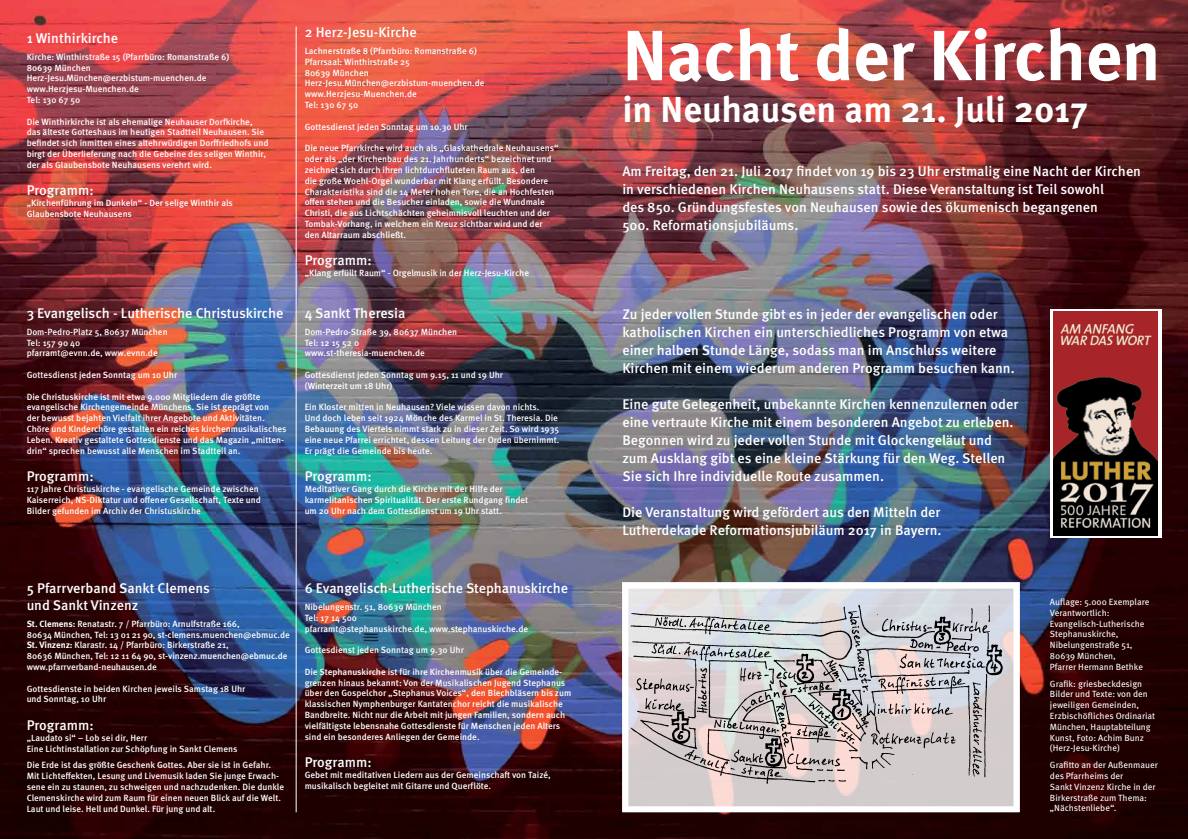
<style>
.page{position:relative;width:1188px;height:839px;background:#fff}
.page>*{position:absolute;margin:0;border:0;box-sizing:border-box;transform-origin:0 0}
.t1{font:700 71px "Meta OT";letter-spacing:-.01em;color:#fff}
.t2{font:700 36px "Meta OT";color:#fff}
.t3{font:500 14px/18px "Meta OT";color:#fff}
.t4{font:500 9px/10.8px "Meta OT";color:#fff}
.t5{font:9px/10.8px "Meta OT";color:#fff}
.s1{font-weight:700}
</style>
<div class="page">
<img style="left:0;top:0;width:1187px;height:839px">
<svg style="left:1049px;top:308px;width:112px;height:229px"></svg>
<img style="left:1053px;top:311px;width:104px;height:224px">
<svg style="left:629px;top:589px;width:383px;height:216px;background:#d7d4d6"></svg>
<div style="left:622px;top:582px;width:397px;height:230px;border:6px solid #fff"></div>
<img style="left:628px;top:605px;width:385px;height:183px">
<hr style="left:296px;top:27px;width:1px;height:785px;background:#fff">
<h3 class="t3" style="left:27px;top:29px;width:93px">1 Winthirkirche</h3>
<p class="t4" style="left:27px;top:51px;width:204px">Kirche: Winthirstraße 15 (Pfarrbüro: Romanstraße 6)<br>80639 München<br>Herz-Jesu.München@erzbistum-muenchen.de www.Herzjesu-Muenchen.de<br>Tel: 130 67 50</p>
<p class="t4" style="left:27px;top:116px;width:243px">Die Winthirkirche ist als ehemalige Neuhauser Dorfkirche, das älteste Gotteshaus im heutigen Stadtteil Neuhausen. Sie befindet sich inmitten eines altehrwürdigen Dorffriedhofs und birgt der Überlieferung nach die Gebeine des seligen Winthir, der als Glaubensbote Neuhausens verehrt wird.</p>
<h3 class="t3" style="left:27px;top:182px;width:68px">Programm:</h3>
<p class="t4" style="left:27px;top:198px;width:208px">„Kirchenführung im Dunkeln“ - Der selige Winthir als<br>Glaubensbote Neuhausens</p>
<h3 class="t3" style="left:27px;top:304px;width:258px">3 Evangelisch - Lutherische Christuskirche</h3>
<p class="t4" style="left:27px;top:326px;width:142px">Dom-Pedro-Platz 5, 80637 München<br>Tel: 157 90 40<br>pfarramt@evnn.de, www.evnn.de</p>
<p class="t4" style="left:27px;top:369px;width:152px">Gottesdienst jeden Sonntag um 10 Uhr</p>
<p class="t4" style="left:27px;top:391px;width:261px">Die Christuskirche ist mit etwa 9.000 Mitgliedern die größte evangelische Kirchengemeinde Münchens. Sie ist geprägt von<br>der bewusst bejahten Vielfalt ihrer Angebote und Aktivitäten.<br>Chöre und Kinderchöre gestalten ein reiches kirchenmusikalisches Leben. Kreativ gestaltete Gottesdienste und das Magazin „mitten&shy;drin“ sprechen bewusst alle Menschen im Stadtteil an.</p>
<h3 class="t3" style="left:27px;top:467px;width:68px">Programm:</h3>
<p class="t4" style="left:27px;top:483px;width:236px">117 Jahre Christuskirche - evangelische Gemeinde zwischen<br>Kaiserreich, NS-Diktatur und offener Gesellschaft, Texte und<br>Bilder gefunden im Archiv der Christuskirche</p>
<h3 class="t3" style="left:304px;top:24px;width:114px">2 Herz-Jesu-Kirche</h3>
<p class="t4" style="left:304px;top:46px;width:181px">Lachnerstraße 8 (Pfarrbüro: Romanstraße 6)<br>Pfarrsaal: Winthirstraße 25<br>80639 München<br>Herz-Jesu.München@erzbistum-muenchen.de www.Herzjesu-Muenchen.de<br>Tel: 130 67 50</p>
<p class="t4" style="left:304px;top:121px;width:164px">Gottesdienst jeden Sonntag um 10.30 Uhr</p>
<p class="t4" style="left:304px;top:143px;width:255px">Die neue Pfarrkirche wird auch als „Glaskathedrale Neuhausens“ oder als „der Kirchenbau des 21. Jahrhunderts“ bezeichnet und zeichnet sich durch ihren lichtdurchfluteten Raum aus, den<br>die große Woehl-Orgel wunderbar mit Klang erfüllt. Besondere Charakteristika sind die 14 Meter hohen Tore, die an Hochfesten offen stehen und die Besucher einladen, sowie die Wundmale Christi, die aus Lichtschächten geheimnisvoll leuchten und der Tombak-Vorhang, in welchem ein Kreuz sichtbar wird und der den Altarraum abschließt.</p>
<h3 class="t3" style="left:304px;top:252px;width:68px">Programm:</h3>
<p class="t4" style="left:304px;top:268px;width:226px">„Klang erfüllt Raum“ - Orgelmusik in der Herz-Jesu-Kirche</p>
<h3 class="t3" style="left:304px;top:304px;width:102px">4 Sankt Theresia</h3>
<p class="t4" style="left:304px;top:326px;width:154px">Dom-Pedro-Straße 39, 80637 München<br>Tel: 12 15 52 0 www.st-theresia-muenchen.de</p>
<p class="t4" style="left:304px;top:369px;width:200px">Gottesdienst jeden Sonntag um 9.15, 11 und 19 Uhr (Winterzeit um 18 Uhr)</p>
<p class="t4" style="left:304px;top:402px;width:256px">Ein Kloster mitten in Neuhausen? Viele wissen davon nichts.<br>Und doch leben seit 1924 Mönche des Karmel in St. Theresia. Die Bebauung des Viertels nimmt stark zu in dieser Zeit. So wird 1935 eine neue Pfarrei errichtet, dessen Leitung der Orden übernimmt.<br>Er prägt die Gemeinde bis heute.</p>
<h3 class="t3" style="left:304px;top:467px;width:68px">Programm:</h3>
<p class="t4" style="left:304px;top:483px;width:225px">Meditativer Gang durch die Kirche mit der Hilfe der karmelitanischen Spiritualität. Der erste Rundgang findet um 20 Uhr nach dem Gottesdienst um 19 Uhr statt.</p>
<h3 class="t3" style="left:27px;top:580px;width:185px;line-height:16.8px">5 Pfarrverband Sankt Clemens und Sankt Vinzenz</h3>
<p class="t4" style="left:27px;top:618px;width:264px"><span class="s1">St. Clemens:</span> Renatastr. 7 / Pfarrbüro: Arnulfstraße 166,<br>80634 München, Tel: 13 01 21 90, st-clemens.muenchen@ebmuc.de <span class="s1">St. Vinzenz:</span> Klarastr. 14 / Pfarrbüro: Birkerstraße 21,<br>80636 München, Tel: 12 11 64 90, st-vinzenz.muenchen@ebmuc.de www.pfarrverband-neuhausen.de</p>
<p class="t4" style="left:27px;top:683px;width:220px">Gottesdienste in beiden Kirchen jeweils Samstag 18 Uhr und Sonntag, 10 Uhr</p>
<h3 class="t3" style="left:27px;top:716px;width:68px">Programm:</h3>
<p class="t4" style="left:27px;top:732px;width:212px">„Laudato si“ – Lob sei dir, Herr<br>Eine Lichtinstallation zur Schöpfung in Sankt Clemens</p>
<p class="t4" style="left:27px;top:760px;width:259px">Die Erde ist das größte Geschenk Gottes. Aber sie ist in Gefahr.<br>Mit Lichteffekten, Lesung und Livemusik laden Sie junge Erwach&shy;sene ein zu staunen, zu schweigen und nachzudenken. Die dunkle Clemenskirche wird zum Raum für einen neuen Blick auf die Welt.<br>Laut und leise. Hell und Dunkel. Für jung und alt.</p>
<h3 class="t3" style="left:304px;top:579px;width:265px">6 Evangelisch-Lutherische Stephanuskirche</h3>
<p class="t4" style="left:304px;top:601px;width:225px">Nibelungenstr. 51, 80639 München<br>Tel: 17 14 500<br>pfarramt@stephanuskirche.de, www.stephanuskirche.de</p>
<p class="t4" style="left:304px;top:644px;width:161px">Gottesdienst jeden Sonntag um 9.30 Uhr</p>
<p class="t4" style="left:304px;top:666px;width:268px">Die Stephanuskirche ist für ihre Kirchenmusik über die Gemeinde&shy;grenzen hinaus bekannt: Von der Musikalischen Jugend Stephanus über den Gospelchor „Stephanus Voices“, den Blechbläsern bis zum klassischen Nymphenburger Kantatenchor reicht die musikalische Bandbreite. Nicht nur die Arbeit mit jungen Familien, sondern auch vielfältigste lebensnahe Gottesdienste für Menschen jeden Alters sind ein besonderes Anliegen der Gemeinde.</p>
<h3 class="t3" style="left:304px;top:753px;width:68px">Programm:</h3>
<p class="t4" style="left:304px;top:769px;width:248px">Gebet mit meditativen Liedern aus der Gemeinschaft von Taizé, musikalisch begleitet mit Gitarre und Querflöte.</p>
<h1 class="t1" style="left:622px;top:11px;width:540px">Nacht der Kirchen</h1>
<h2 class="t2" style="left:622px;top:87px;width:467px">in Neuhausen am 21. Juli 2017</h2>
<p class="t3" style="left:622px;top:163px;width:520px">Am Freitag, den 21. Juli 2017 findet von 19 bis 23 Uhr erstmalig eine Nacht der Kirchen in verschiedenen Kirchen Neuhausens statt. Diese Veranstaltung ist Teil sowohl<br>des 850. Gründungsfestes von Neuhausen sowie des ökumenisch begangenen<br>500. Reformationsjubiläums.</p>
<p class="t3" style="left:622px;top:305px;width:394px">Zu jeder vollen Stunde gibt es in jeder der evangelischen oder katholischen Kirchen ein unterschiedliches Programm von etwa einer halben Stunde Länge, sodass man im Anschluss weitere Kirchen mit einem wiederum anderen Programm besuchen kann.</p>
<p class="t3" style="left:622px;top:395px;width:397px">Eine gute Gelegenheit, unbekannte Kirchen kennenzulernen oder eine vertraute Kirche mit einem besonderen Angebot zu erleben.<br>Begonnen wird zu jeder vollen Stunde mit Glockengeläut und zum Ausklang gibt es eine kleine Stärkung für den Weg. Stellen Sie sich Ihre individuelle Route zusammen.</p>
<h3 class="t3" style="left:622px;top:503px;width:320px">Die Veranstaltung wird gefördert aus den Mitteln der<br>Lutherdekade Reformationsjubiläum 2017 in Bayern.</h3>
<p class="t5" style="left:1049px;top:596px;width:101px">Auflage: 5.000 Exemplare<br>Verantwortlich:<br>Evangelisch-Lutherische<br>Stephanuskirche,<br>Nibelungenstraße 51,<br>80639 München,<br>Pfarrer Hermann Bethke</p>
<p class="t5" style="left:1049px;top:678px;width:107px">Grafik: griesbeckdesign<br>Bilder und Texte: von den jeweiligen Gemeinden,<br>Erzbischöfliches Ordinariat<br>München, Hauptabteilung<br>Kunst, Foto: Achim Bunz (Herz-Jesu-Kirche)</p>
<p class="t5" style="left:1049px;top:759px;width:109px">Grafitto an der Außenmauer des Pfarrheims der<br>Sankt Vinzenz Kirche in der<br>Birkerstraße zum Thema: „Nächstenliebe“.</p>
</div>
